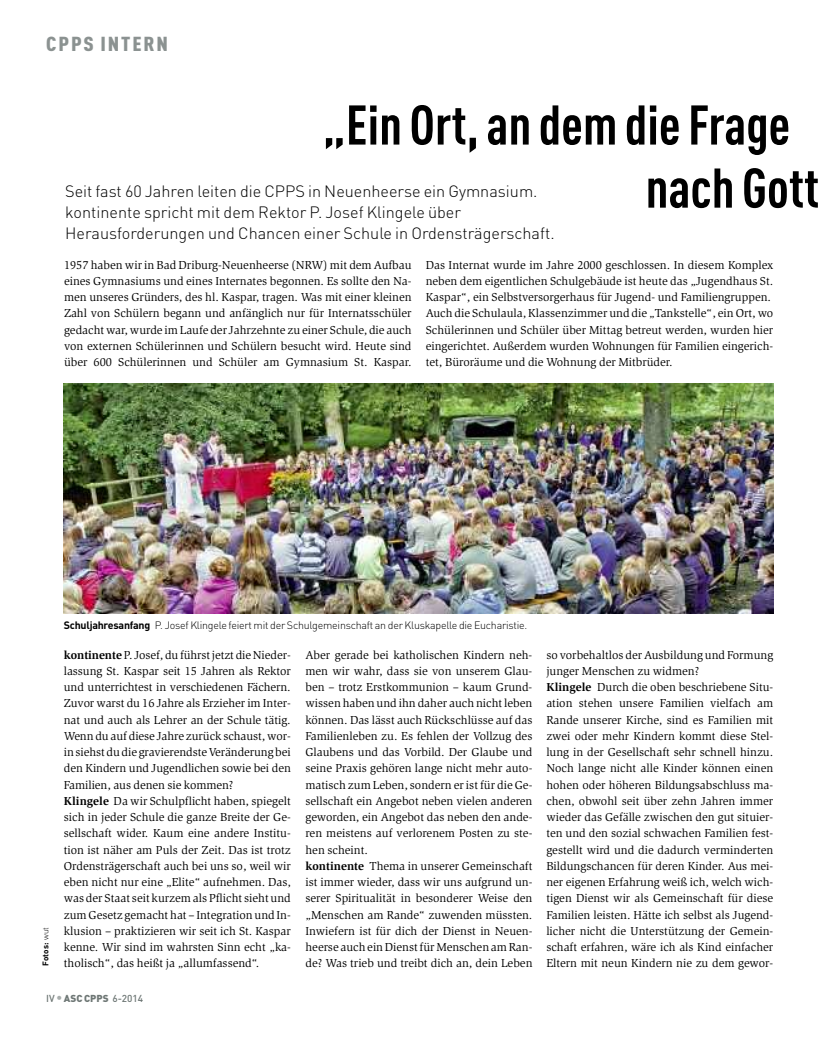
<style>
.page{position:relative;width:837px;height:1049px;background:#fff}
.page>*{position:absolute;margin:0;border:0;box-sizing:border-box;transform-origin:0 0}
.t1{font:700 55px/63.1px "DIN Cond";color:#000}
.t2{font:900 20px "DIN Cond";letter-spacing:.085em;color:#8b9291;scale:1.1 1}
.t3{font:300 16.25px/21.2px "DIN Pro";color:#000}
.t4{font:11.88px/16.2px "Slimbach Std";color:#000}
.t5{font:300 10.62px "DIN Pro";letter-spacing:-.02em;color:#000}
.t6{font:500 10px "DIN Pro";color:#6e7775}
.t7{font:700 8.12px "DIN Pro";color:#000}
.s1{font-weight:300}
.s2{font-weight:700}
.s3{font-size:12.5px;color:#a8adac}
.s4{font-weight:900}
</style>
<div class="page">
<img style="left:64px;top:383px;width:708px;height:230px">
<h2 class="t2" style="left:46px;top:32px;width:112px">CPPS INTERN</h2>
<h1 class="t1" style="left:645px;top:92px;width:175px;text-indent:-322px">„Ein Ort,an demdieFrage nach Gott</h1>
<h3 class="t3" style="left:65px;top:180px;width:491px">Seit fast 60 Jahren leiten die CPPS in Neuenheerse ein Gymnasium. kontinente spricht mit dem Rektor P. Josef Klingele über<br>Herausforderungen und Chancen einer Schule in Ordensträgerschaft.</h3>
<p class="t4" style="left:64px;top:257px;width:349px;text-align:justify">1957 haben wir in Bad Driburg-Neuenheerse (NRW) mit dem Aufbau eines Gymnasiums und eines Internates begonnen. Es sollte den Na&shy;men unseres Gründers, des hl. Kaspar, tragen. Was mit einer kleinen Zahl von Schülern begann und anfänglich nur für Internatsschüler gedachtwar,wurde im Laufe der Jahrzehnte zu einer Schule, die auch von externen Schülerinnen und Schülern besucht wird. Heute sind über 600 Schülerinnen und Schüler am Gymnasium St. Kaspar.</p>
<p class="t4" style="left:425px;top:257px;width:349px">Das Internat wurde im Jahre 2000 geschlossen. In diesem Komplex neben dem eigentlichen Schulgebäude ist heute das „Jugendhaus St.<br>Kaspar“, ein Selbstversorgerhaus für Jugend- und Familiengruppen.<br>Auch die Schulaula, Klassenzimmer und die „Tankstelle“, ein Ort, wo Schülerinnen und Schüler über Mittag betreut werden, wurden hier eingerichtet. Außerdem wurden Wohnungen für Familien eingerich&shy;tet, Büroräume und die Wohnung der Mitbrüder.</p>
<p class="t7" style="left:41px;top:965px;width:40px;rotate:-90deg">Fotos: <span class="s1">wut</span></p>
<p class="t5" style="left:64px;top:619px;width:465px"><span class="s2">Schuljahresanfang</span> P. Josef Klingele feiert mit der Schulgemeinschaft an der Kluskapelle die Eucharistie.</p>
<p class="t4" style="left:64px;top:647px;width:228px"><span class="s2">kontinente</span> P. Josef, du führstjetzt dieNieder&shy;lassung St. Kaspar seit 15 Jahren als Rektor und unterrichtest in verschiedenen Fächern.<br>Zuvor warst du 16 Jahre als Erzieher im Inter&shy;nat und auch als Lehrer an der Schule tätig.<br>Wenn du auf diese Jahre zurück schaust, wor&shy;insiehst dudie gravierendsteVeränderung bei den Kindern und Jugendlichen sowie bei den Familien, aus denen sie kommen?<br><span class="s2">Klingele</span> Da wir Schulpflicht haben, spiegelt sich in jeder Schule die ganze Breite der Ge&shy;sellschaft wider. Kaum eine andere Institu&shy;tion ist näher am Puls der Zeit. Das ist trotz Ordensträgerschaft auch bei uns so, weil wir eben nicht nur eine „Elite“ aufnehmen. Das, was der Staat seit kurzem als Pflicht sieht und zum Gesetz gemacht hat – Integration und In&shy;klusion – praktizieren wir seit ich St. Kaspar kenne. Wir sind im wahrsten Sinn echt „ka&shy;tholisch“, das heißt ja „allumfassend“.</p>
<p class="t4" style="left:305px;top:647px;width:228px">Aber gerade bei katholischen Kindern neh&shy;men wir wahr, dass sie von unserem Glau&shy;ben – trotz Erstkommunion – kaum Grund&shy;wissen haben und ihn daher auch nicht leben können. Das lässt auch Rückschlüsse auf das Familienleben zu. Es fehlen der Vollzug des Glaubens und das Vorbild. Der Glaube und seine Praxis gehören lange nicht mehr auto&shy;matisch zum Leben, sondern er ist für die Ge&shy;sellschaft ein Angebot neben vielen anderen geworden, ein Angebot das neben den ande&shy;ren meistens auf verlorenem Posten zu ste&shy;hen scheint.<br><span class="s2">kontinente</span> Thema in unserer Gemeinschaft ist immer wieder, dass wir uns aufgrund un&shy;serer Spiritualität in besonderer Weise den „Menschen am Rande“ zuwenden müssten.<br>Inwiefern ist für dich der Dienst in Neuen&shy;heerse auch ein Dienstfür Menschen am Ran&shy;de? Was trieb und treibt dich an, dein Leben</p>
<p class="t4" style="left:546px;top:647px;width:228px">so vorbehaltlos der Ausbildung und Formung junger Menschen zu widmen?<br><span class="s2">Klingele</span> Durch die oben beschriebene Situ&shy;ation stehen unsere Familien vielfach am Rande unserer Kirche, sind es Familien mit zwei oder mehr Kindern kommt diese Stel&shy;lung in der Gesellschaft sehr schnell hinzu.<br>Noch lange nicht alle Kinder können einen hohen oder höheren Bildungsabschluss ma&shy;chen, obwohl seit über zehn Jahren immer wieder das Gefälle zwischen den gut situier&shy;ten und den sozial schwachen Familien fest&shy;gestellt wird und die dadurch verminderten Bildungschancen für deren Kinder. Aus mei&shy;ner eigenen Erfahrung weiß ich, welch wich&shy;tigen Dienst wir als Gemeinschaft für diese Familien leisten. Hätte ich selbst als Jugend&shy;licher nicht die Unterstützung der Gemein&shy;schaft erfahren, wäre ich als Kind einfacher Eltern mit neun Kindern nie zu dem gewor-</p>
<p class="t6" style="left:46px;top:992px;width:99px">IV <span class="s3">•</span><span class="s4">ASC CPPS</span> 6-2014</p>
</div>
